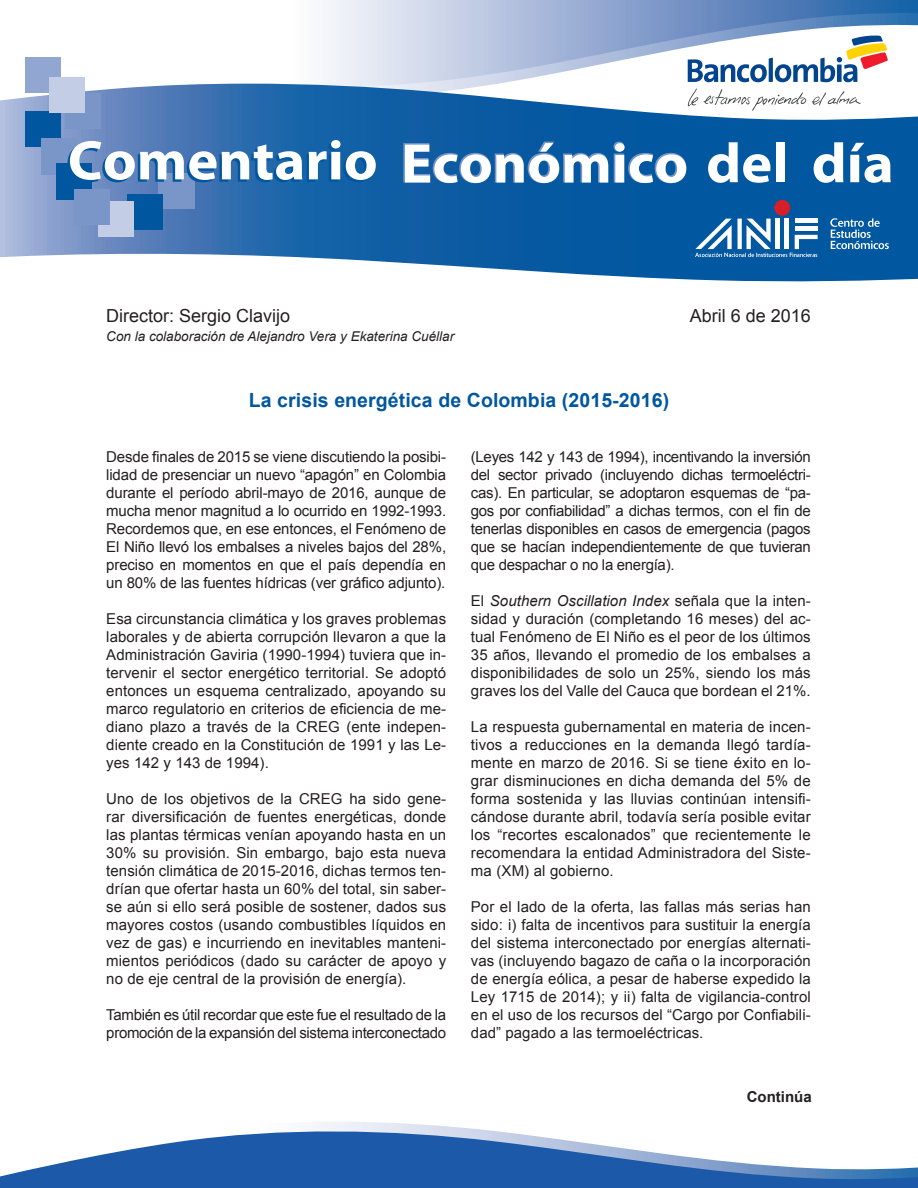
<style>
.page{position:relative;width:918px;height:1188px;background:#fff}
.page>*{position:absolute;margin:0;border:0;box-sizing:border-box;transform-origin:0 0}
.t1{font:700 19.5px "Arial";letter-spacing:.005em;color:#01579f}
.t2{font:18px "Arial";color:#231f20}
.t3{font:15px/18px "Arial";letter-spacing:.005em;color:#231f20;text-align:justify}
.t4{font:15px/18px "Arial";letter-spacing:-.02em;color:#231f20}
.t5{font:700 15px "Arial";color:#231f20}
.t6{font:italic 13.5px "Arial";color:#231f20}
.s1{font-style:italic}
</style>
<div class="page">
<svg style="left:216px;top:0;width:702px;height:84px"></svg>
<svg style="left:0;top:84px;width:622px;height:26px"></svg>
<svg style="left:0;top:110px;width:918px;height:172px"></svg>
<svg style="left:317px;top:1122px;width:134px;height:5px"></svg>
<div style="left:158px;top:173px;width:36px;height:36px;background:#7a95c7"></div>
<div style="left:65px;top:93px;width:36px;height:36px;background:#7a95c7"></div>
<div style="left:25px;top:57px;width:36px;height:36px;background:#91a6d1"></div>
<div style="left:25px;top:111px;width:36px;height:36px;background:#01579f"></div>
<div style="left:41px;top:138px;width:36px;height:36px;background:#7a95c7"></div>
<div style="left:56px;top:164px;width:36px;height:36px;background:#01579f"></div>
<div style="left:127px;top:194px;width:36px;height:36px;background:#01579f"></div>
<div style="left:98px;top:201px;width:36px;height:36px;background:#c3cde6"></div>
<div style="left:49px;top:77px;width:36px;height:36px;background:#c3cde6"></div>
<div style="left:74px;top:189px;width:36px;height:36px;background:#7a95c7"></div>
<svg style="left:67px;top:140px;width:309px;height:42px"></svg>
<svg style="left:403px;top:140px;width:284px;height:44px"></svg>
<div style="left:776px;top:145px;width:9px;height:40px;background:#01579f"></div>
<svg style="left:708px;top:142px;width:62px;height:44px"></svg>
<div style="left:776px;top:142px;width:9px;height:40px;background:#fff"></div>
<svg style="left:814px;top:142px;width:29px;height:44px"></svg>
<svg style="left:850px;top:143px;width:41px;height:43px"></svg>
<svg style="left:0;top:1127px;width:918px;height:61px;fill:#1c5aa9"></svg>
<svg style="left:830px;top:218px;width:59px;height:31px"></svg>
<div style="left:774px;top:200px;width:16px;height:16px;background:#d61f26;border-radius:50%"></div>
<svg style="left:695px;top:219px;width:123px;height:38px"></svg>
<div style="left:775px;top:219px;width:5px;height:30px;background:#fff"></div>
<hr style="left:785px;top:219px;width:4px;height:30px;background:#fff">
<svg style="left:688px;top:34px;width:202px;height:48px"></svg>
<svg style="left:687px;top:88px;width:174px;height:24px"></svg>
<p class="t2" style="left:106px;top:304px;width:186px">Director: Sergio Clavijo</p>
<p class="t6" style="left:106px;top:328px;width:349px">Con la colaboración de Alejandro Vera y Ekaterina Cuéllar</p>
<h1 class="t1" style="left:249px;top:387px;width:422px">La crisis energética de Colombia (2015-2016)</h1>
<p class="t2" style="left:690px;top:304px;width:123px">Abril 6 de 2016</p>
<p class="t3" style="left:106px;top:448px;width:341px">Desde finales de 2015 se viene discutiendo la posibi&shy;lidad de presenciar un nuevo “apagón” en Colombia durante el período abril-mayo de 2016, aunque de mucha menor magnitud a lo ocurrido en 1992-1993.<br>Recordemos que, en ese entonces, el Fenómeno de El Niño llevó los embalses a niveles bajos del 28%, preciso en momentos en que el país dependía en un 80% de las fuentes hídricas (ver gráfico adjunto).</p>
<p class="t3" style="left:106px;top:610px;width:341px">Esa circunstancia climática y los graves problemas laborales y de abierta corrupción llevaron a que la Administración Gaviria (1990-1994) tuviera que in&shy;tervenir el sector energético territorial. Se adoptó entonces un esquema centralizado, apoyando su marco regulatorio en criterios de eficiencia de me&shy;diano plazo a través de la CREG (ente indepen&shy;diente creado en la Constitución de 1991 y las Le&shy;yes 142 y 143 de 1994).</p>
<p class="t3" style="left:106px;top:790px;width:341px">Uno de los objetivos de la CREG ha sido gene&shy;rar diversificación de fuentes energéticas, donde las plantas térmicas venían apoyando hasta en un 30% su provisión. Sin embargo, bajo esta nueva tensión climática de 2015-2016, dichas termos ten&shy;drían que ofertar hasta un 60% del total, sin saber&shy;se aún si ello será posible de sostener, dados sus mayores costos (usando combustibles líquidos en vez de gas) e incurriendo en inevitables manteni&shy;mientos periódicos (dado su carácter de apoyo y no de eje central de la provisión de energía).</p>
<p class="t4" style="left:106px;top:1006px;width:341px">También es útil recordar que este fue el resultado de la promoción de la expansión del sistema interconectado</p>
<p class="t3" style="left:471px;top:448px;width:341px">(Leyes 142 y 143 de 1994), incentivando la inversión del sector privado (incluyendo dichas termoeléctri&shy;cas). En particular, se adoptaron esquemas de “pa&shy;gos por confiabilidad” a dichas termos, con el fin de tenerlas disponibles en casos de emergencia (pagos que se hacían independientemente de que tuvieran que despachar o no la energía).</p>
<p class="t3" style="left:471px;top:592px;width:341px">El <span class="s1">Southern Oscillation Index</span> señala que la inten&shy;sidad y duración (completando 16 meses) del ac&shy;tual Fenómeno de El Niño es el peor de los últimos 35 años, llevando el promedio de los embalses a disponibilidades de solo un 25%, siendo los más graves los del Valle del Cauca que bordean el 21%.</p>
<p class="t3" style="left:471px;top:718px;width:341px">La respuesta gubernamental en materia de incen&shy;tivos a reducciones en la demanda llegó tardía&shy;mente en marzo de 2016. Si se tiene éxito en lo&shy;grar disminuciones en dicha demanda del 5% de forma sostenida y las lluvias continúan intensifi&shy;cándose durante abril, todavía sería posible evitar los “recortes escalonados” que recientemente le recomendara la entidad Administradora del Siste&shy;ma (XM) al gobierno.</p>
<p class="t3" style="left:471px;top:898px;width:341px">Por el lado de la oferta, las fallas más serias han sido: i) falta de incentivos para sustituir la energía del sistema interconectado por energías alternati&shy;vas (incluyendo bagazo de caña o la incorporación de energía eólica, a pesar de haberse expedido la Ley 1715 de 2014); y ii) falta de vigilancia-control en el uso de los recursos del “Cargo por Confiabili&shy;dad” pagado a las termoeléctricas.</p>
<p class="t5" style="left:747px;top:1087px;width:66px">Continúa</p>
</div>
